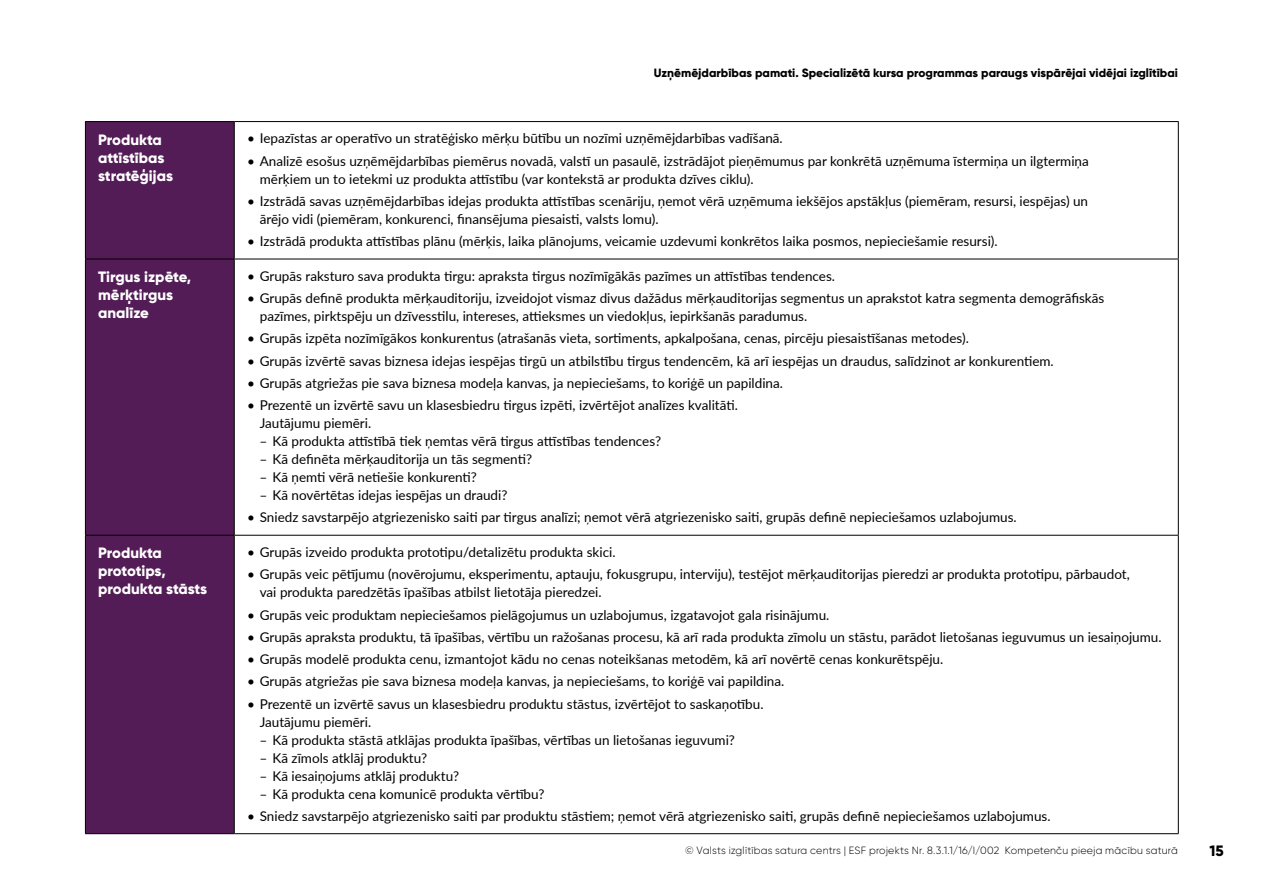
<style>
.page{position:relative;width:1263px;height:893px;background:#fff}
.page>*{position:absolute;margin:0;border:0;box-sizing:border-box;transform-origin:0 0}
.t1{font:800 15px/18px "Gilroy";letter-spacing:-.005em;color:#fff}
.t2{font:800 15px "Gilroy";color:#000}
.t3{font:13.5px/18px "Lato";color:#000}
.t4{font:800 12px "Gilroy";color:#000}
.t5{font:300 10.5px "Gilroy";letter-spacing:.02em;color:#000}
</style>
<div class="page">
<div style="left:86px;top:122px;width:148px;height:711px;background:#531c56"></div>
<hr style="left:85px;top:121px;width:149px;height:1px;background:#000">
<hr style="left:234px;top:121px;width:945px;height:1px;background:#000">
<hr style="left:85px;top:259px;width:149px;height:1px;background:#000">
<hr style="left:234px;top:259px;width:945px;height:1px;background:#000">
<hr style="left:85px;top:535px;width:149px;height:1px;background:#000">
<hr style="left:85px;top:833px;width:149px;height:1px;background:#000">
<hr style="left:1178px;top:122px;width:1px;height:137px;background:#000">
<hr style="left:1178px;top:259px;width:1px;height:276px;background:#000">
<hr style="left:85px;top:122px;width:1px;height:137px;background:#000">
<hr style="left:234px;top:122px;width:1px;height:137px;background:#000">
<hr style="left:85px;top:259px;width:1px;height:276px;background:#000">
<hr style="left:234px;top:259px;width:1px;height:276px;background:#000">
<hr style="left:85px;top:536px;width:1px;height:297px;background:#000">
<hr style="left:234px;top:535px;width:945px;height:1px;background:#000">
<hr style="left:234px;top:536px;width:1px;height:297px;background:#000">
<hr style="left:1178px;top:536px;width:1px;height:297px;background:#000">
<hr style="left:234px;top:833px;width:945px;height:1px;background:#000">
<p class="t4" style="left:654px;top:65px;width:526px">Uzņēmējdarbības pamati. Specializētā kursa programmas paraugs vispārējai vidējai izglītībai</p>
<p class="t1" style="left:98px;top:130px;width:76px">Produkta attīstības stratēģijas</p>
<p class="t3" style="left:247px;top:129px;width:537px">• Iepazīstas ar operatīvo un stratēģisko mērķu būtību un nozīmi uzņēmējdarbības vadīšanā.</p>
<p class="t3" style="left:260px;top:151px;width:831px;text-indent:-13px">• Analizē esošus uzņēmējdarbības piemērus novadā, valstī un pasaulē, izstrādājot pieņēmumus par konkrētā uzņēmuma īstermiņa un ilgtermiņa mērķiem un to ietekmi uz produkta attīstību (var kontekstā ar produkta dzīves ciklu).</p>
<p class="t3" style="left:260px;top:191px;width:830px;text-indent:-13px">• Izstrādā savas uzņēmējdarbības idejas produkta attīstības scenāriju, ņemot vērā uzņēmuma iekšējos apstākļus (piemēram, resursi, iespējas) un ārējo vidi (piemēram, konkurenci, finansējuma piesaisti, valsts lomu).</p>
<p class="t3" style="left:247px;top:232px;width:752px">• Izstrādā produkta attīstības plānu (mērķis, laika plānojums, veicamie uzdevumi konkrētos laika posmos, nepieciešamie resursi).</p>
<p class="t1" style="left:98px;top:268px;width:94px">Tirgus izpēte, mērķtirgus analīze</p>
<p class="t3" style="left:247px;top:266px;width:590px">• Grupās raksturo sava produkta tirgu: apraksta tirgus nozīmīgākās pazīmes un attīstības tendences.</p>
<p class="t3" style="left:260px;top:289px;width:846px;text-indent:-13px">• Grupās definē produkta mērķauditoriju, izveidojot vismaz divus dažādus mērķauditorijas segmentus un aprakstot katra segmenta demogrāfiskās pazīmes, pirktspēju un dzīvesstilu, intereses, attieksmes un viedokļus, iepirkšanās paradumus.</p>
<p class="t3" style="left:247px;top:329px;width:723px">• Grupās izpēta nozīmīgākos konkurentus (atrašanās vieta, sortiments, apkalpošana, cenas, pircēju piesaistīšanas metodes).</p>
<p class="t3" style="left:247px;top:351px;width:808px">• Grupās izvērtē savas biznesa idejas iespējas tirgū un atbilstību tirgus tendencēm, kā arī iespējas un draudus, salīdzinot ar konkurentiem.</p>
<p class="t3" style="left:247px;top:373px;width:537px">• Grupās atgriežas pie sava biznesa modeļa kanvas, ja nepieciešams, to koriģē un papildina.</p>
<p class="t3" style="left:260px;top:396px;width:480px;text-indent:-13px">• Prezentē un izvērtē savu un klasesbiedru tirgus izpēti, izvērtējot analīzes kvalitāti.<br>Jautājumu piemēri.<br>ҽ Kā produkta attīstībā tiek ņemtas vērā tirgus attīstības tendences?<br>ҽ Kā definēta mērķauditorija un tās segmenti?<br>ҽ Kā ņemti vērā netiešie konkurenti?<br>ҽ Kā novērtētas idejas iespējas un draudi?</p>
<p class="t3" style="left:247px;top:508px;width:771px">• Sniedz savstarpējo atgriezenisko saiti par tirgus analīzi; ņemot vērā atgriezenisko saiti, grupās definē nepieciešamos uzlabojumus.</p>
<p class="t1" style="left:98px;top:544px;width:110px">Produkta prototips, produkta stāsts</p>
<p class="t3" style="left:247px;top:543px;width:370px">• Grupās izveido produkta prototipu/detalizētu produkta skici.</p>
<p class="t3" style="left:260px;top:565px;width:871px;text-indent:-13px">• Grupās veic pētījumu (novērojumu, eksperimentu, aptauju, fokusgrupu, interviju), testējot mērķauditorijas pieredzi ar produkta prototipu, pārbaudot, vai produkta paredzētās īpašības atbilst lietotāja pieredzei.</p>
<p class="t3" style="left:247px;top:605px;width:584px">• Grupās veic produktam nepieciešamos pielāgojumus un uzlabojumus, izgatavojot gala risinājumu.</p>
<p class="t3" style="left:247px;top:627px;width:916px">• Grupās apraksta produktu, tā īpašības, vērtību un ražošanas procesu, kā arī rada produkta zīmolu un stāstu, parādot lietošanas ieguvumus un iesaiņojumu.</p>
<p class="t3" style="left:247px;top:650px;width:698px">• Grupās modelē produkta cenu, izmantojot kādu no cenas noteikšanas metodēm, kā arī novērtē cenas konkurētspēju.</p>
<p class="t3" style="left:247px;top:672px;width:539px">• Grupās atgriežas pie sava biznesa modeļa kanvas, ja nepieciešams, to koriģē vai papildina.</p>
<p class="t3" style="left:260px;top:694px;width:505px;text-indent:-13px">• Prezentē un izvērtē savus un klasesbiedru produktu stāstus, izvērtējot to saskaņotību.<br>Jautājumu piemēri.<br>ҽ Kā produkta stāstā atklājas produkta īpašības, vērtības un lietošanas ieguvumi?<br>ҽ Kā zīmols atklāj produktu?<br>ҽ Kā iesaiņojums atklāj produktu?<br>ҽ Kā produkta cena komunicē produkta vērtību?</p>
<p class="t3" style="left:247px;top:806px;width:805px">• Sniedz savstarpējo atgriezenisko saiti par produktu stāstiem; ņemot vērā atgriezenisko saiti, grupās definē nepieciešamos uzlabojumus.</p>
<p class="t5" style="left:685px;top:844px;width:494px">© Valsts izglītības satura centrs | ESF projekts Nr. 8.3.1.1/16/I/002 Kompetenču pieeja mācību saturā</p>
<p class="t2" style="left:1209px;top:841px;width:16px">15</p>
</div>
